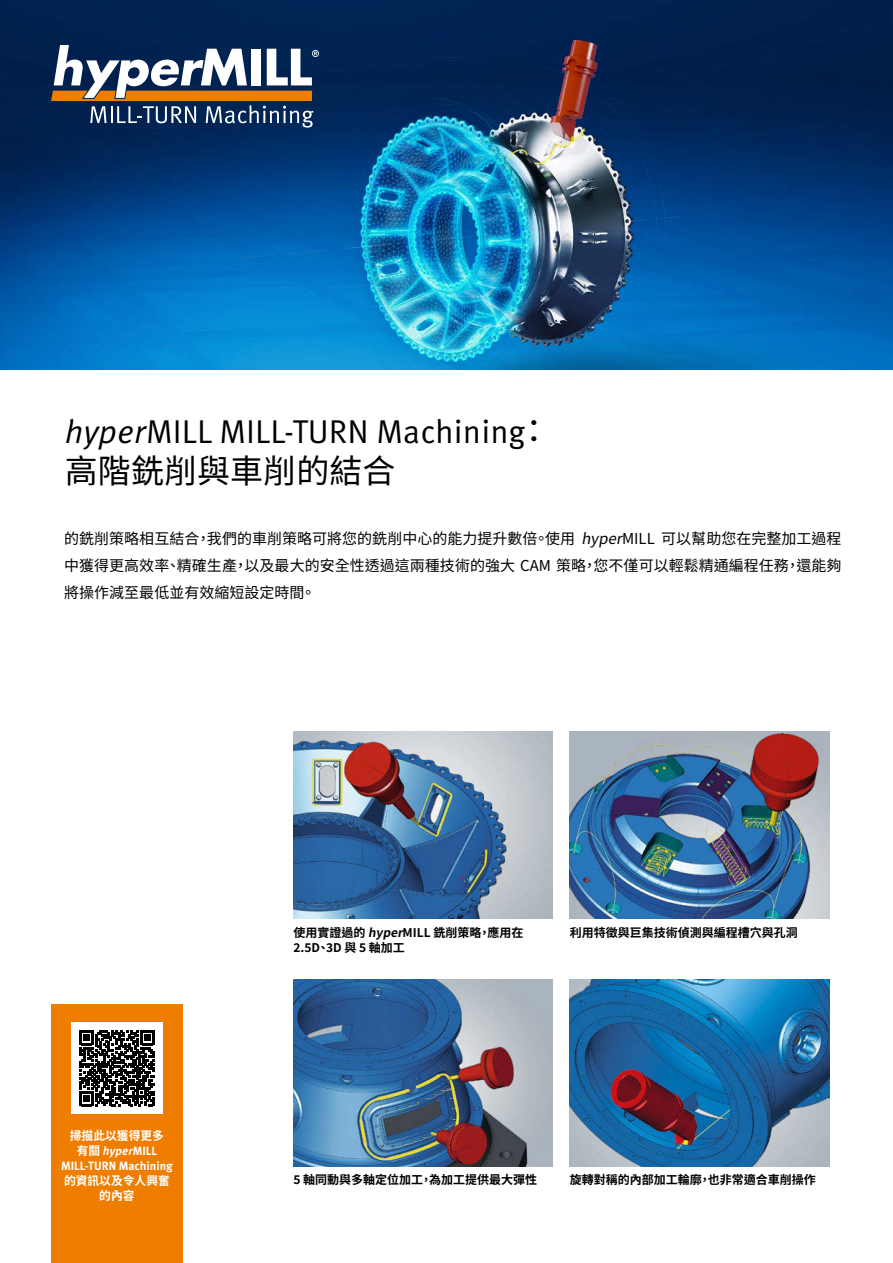
<style>
.page{position:relative;width:893px;height:1263px;background:#fff}
.page>*{position:absolute;margin:0;border:0;box-sizing:border-box;transform-origin:0 0}
.t1{font:33px "Meta Pro";color:#000}
.t2{font:33px "Source Han Sans TW";color:#000}
.t3{font:15px/27px "Source Han Sans TW";color:#000;text-align:justify}
.t4{font:700 12px/15px "Source Han Sans TW";color:#000}
.t5{font:700 12px/15px "Meta Pro";color:#fff;text-align:center}
.t6{font:700 12px/15px "Source Han Sans TW";color:#fff;text-align:center}
.s1{font-style:italic}
.s2{font-family:"Source Han Sans TW"}
</style>
<div class="page">
<img style="left:0;top:0;width:64px;height:370px">
<img style="left:64px;top:0;width:829px;height:370px">
<svg style="left:51px;top:45px;width:268px;height:83px"></svg>
<div style="left:51px;top:1005px;width:132px;height:258px;background:#ef7d00"></div>
<div style="left:71px;top:1023px;width:92px;height:91px;background:#fff"></div>
<svg style="left:79px;top:1031px;width:76px;height:75px"></svg>
<img style="left:293px;top:731px;width:248px;height:187px">
<img style="left:570px;top:979px;width:259px;height:187px">
<img style="left:570px;top:731px;width:259px;height:187px">
<img style="left:293px;top:979px;width:238px;height:187px">
<h1 class="t1" style="left:65px;top:412px;width:487px"><span class="s1">hyper</span>MILL MILL-TURN Machining<span class="s2">：</span></h1>
<h1 class="t2" style="left:65px;top:452px;width:332px">高階銑削與車削的結合</h1>
<p class="t3" style="left:64px;top:525px;width:779px">的銑削策略相互結合，我們的車削策略可將您的銑削中心的能力提升數倍。使用 <span class="s1">hyper</span>MILL 可以幫助您在完整加工過程中獲得更高效率、精確生產，以及最大的安全性透過這兩種技術的強大 CAM 策略，您不僅可以輕鬆精通編程任務，還能夠將操作減至最低並有效縮短設定時間。</p>
<p class="t6" style="left:70px;top:1128px;width:96px">掃描此以獲得更多</p>
<p class="t5" style="left:61px;top:1143px;width:113px"><span class="s2">有關</span> <span class="s1">hyper</span>MILL<br>MILL-TURN Machining</p>
<p class="t6" style="left:64px;top:1173px;width:107px">的資訊以及令人興奮的內容</p>
<p class="t4" style="left:293px;top:925px;width:232px">使用實證過的 <span class="s1">hyper</span>MILL 銑削策略，應用在<br>2.5D、3D 與 5 軸加工</p>
<p class="t4" style="left:570px;top:925px;width:230px">利用特徵與巨集技術偵測與編程槽穴與孔洞</p>
<p class="t4" style="left:293px;top:1173px;width:245px">5 軸同動與多軸定位加工，為加工提供最大彈性</p>
<p class="t4" style="left:570px;top:1173px;width:247px">旋轉對稱的內部加工輪廓，也非常適合車削操作</p>
</div>
